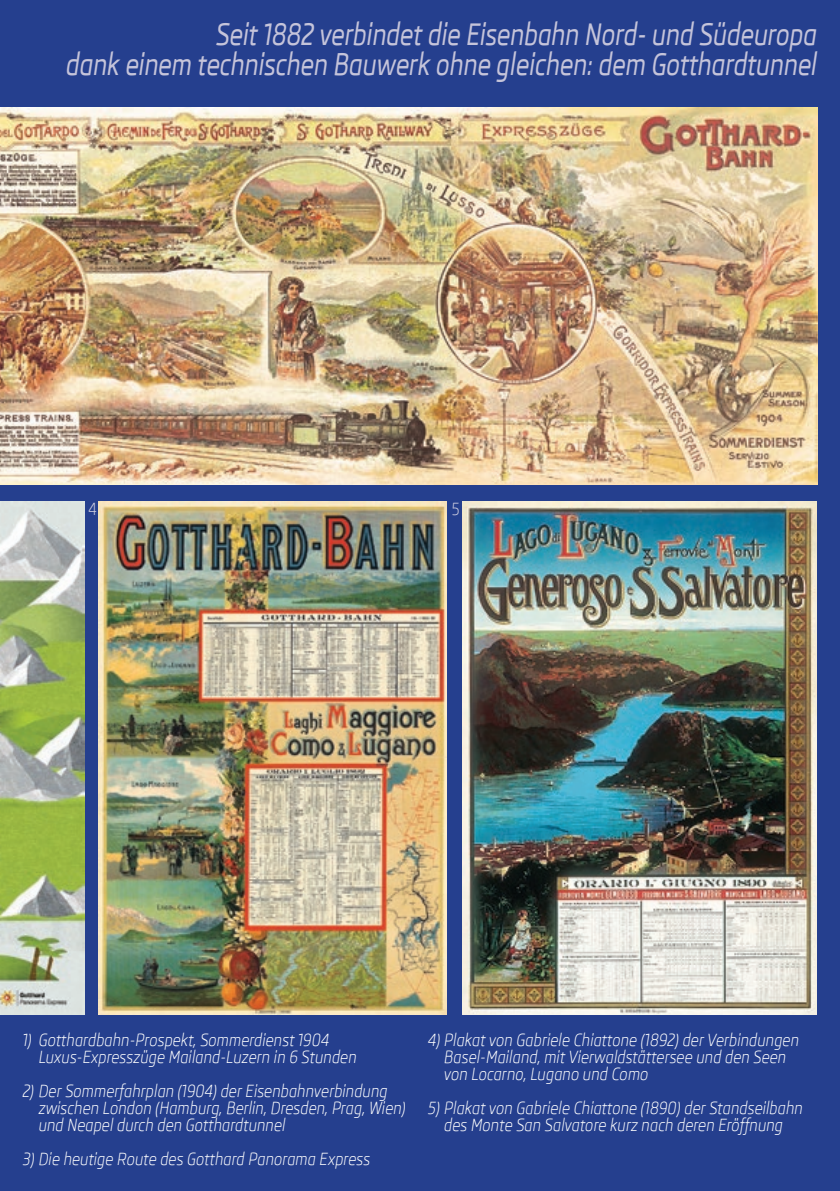
<style>
.page{position:relative;width:840px;height:1191px;background:#fff}
.page>*{position:absolute;margin:0;border:0;box-sizing:border-box;transform-origin:0 0}
.t1{font:italic 500 30px/30px "Skoda Pro";letter-spacing:-.01em;color:#c5c4da;text-align:right;scale:.8 1}
.t2{font:italic 17px/17px "Skoda Pro";color:#fff;scale:.85 1}
.t3{font:17px "Skoda Pro";color:#d2d1e2;scale:.85 1}
</style>
<div class="page">
<div style="left:0;top:0;width:839px;height:1191px;background:#253f8e"></div>
<img style="left:0;top:501px;width:84px;height:513px">
<img style="left:0;top:108px;width:817px;height:376px">
<img style="left:462px;top:501px;width:353px;height:513px">
<img style="left:98px;top:501px;width:348px;height:513px">
<h1 class="t1" style="left:66px;top:20px;width:940px">Seit 1882 verbindet die Eisenbahn Nord- und Südeuropa<br>dank einem technischen Bauwerk ohne gleichen: dem Gotthardtunnel</h1>
<p class="t3" style="left:88px;top:499px;width:11px">4</p>
<p class="t3" style="left:451px;top:499px;width:11px">5</p>
<p class="t2" style="left:39px;top:1031px;width:375px;text-indent:-16px">1) Gotthardbahn-Prospekt, Sommerdienst 1904<br>Luxus-Expresszüge Mailand-Luzern in 6 Stunden</p>
<p class="t2" style="left:39px;top:1082px;width:433px;text-indent:-16px">2) Der Sommerfahrplan (1904) der Eisenbahnverbindung zwischen London (Hamburg, Berlin, Dresden, Prag, Wien) und Neapel durch den Gotthardtunnel</p>
<p class="t2" style="left:23px;top:1150px;width:410px">3) Die heutige Route des Gotthard Panorama Express</p>
<p class="t2" style="left:444px;top:1031px;width:419px;text-indent:-16px">4) Plakat von Gabriele Chiattone (1892) der Verbindungen<br>Basel-Mailand, mit Vierwaldstättersee und den Seen von Locarno, Lugano und Como</p>
<p class="t2" style="left:428px;top:1099px;width:442px;text-align:center">5) Plakat von Gabriele Chiattone (1890) der Standseilbahn des Monte San Salvatore kurz nach deren Eröffnung</p>
</div>
